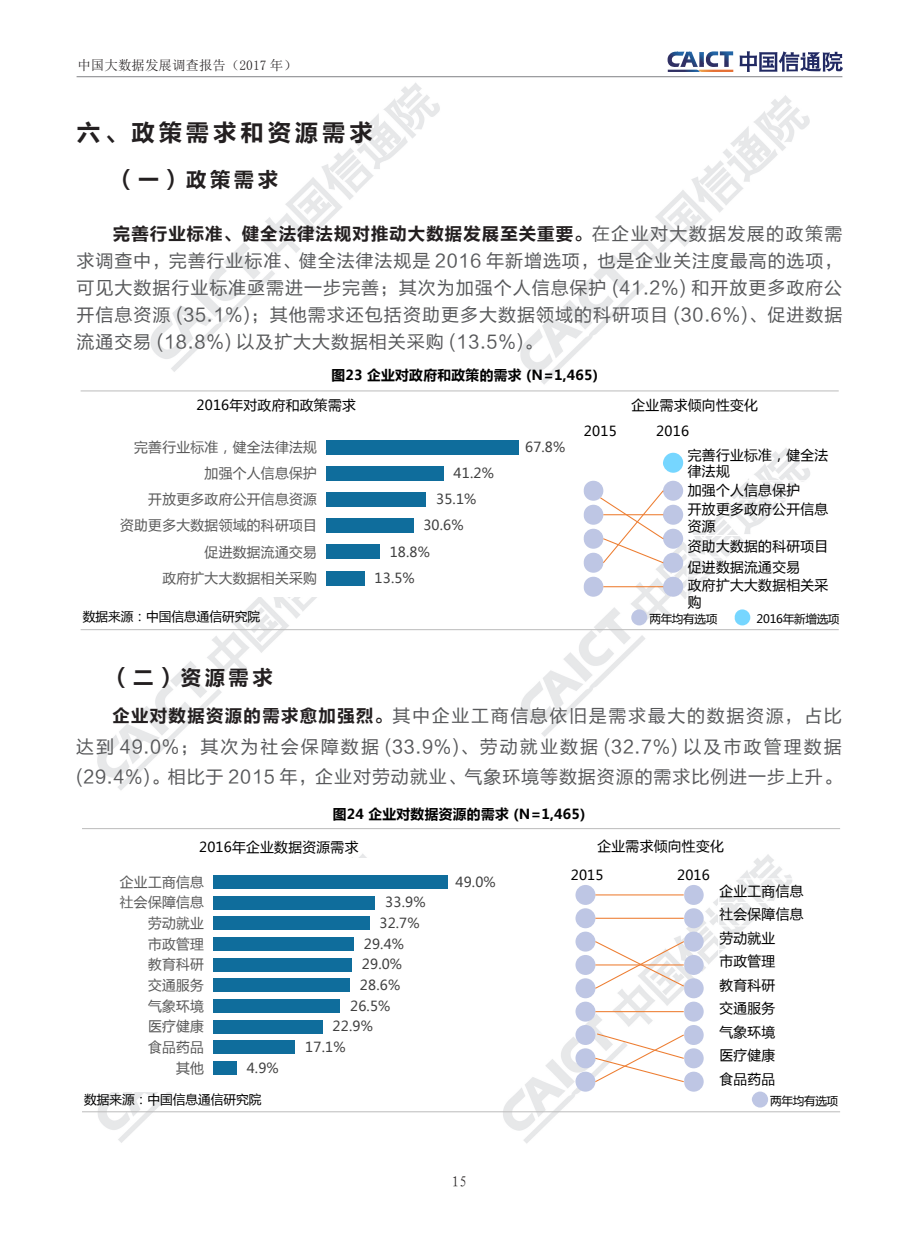
<style>
.page{position:relative;width:919px;height:1238px;background:#fff}
.page>*{position:absolute;margin:0;border:0;box-sizing:border-box;transform-origin:0 0}
.正文文字{font:24px "FZLTCHJW GB1 0";letter-spacing:.135em;color:#231f20}
.正文文字-2{font:21px "FZLTCHJW GB1 0";letter-spacing:.135em;color:#231f20}
.t1{font:18px/27px "FZLTHJW GB1 0";letter-spacing:.05em;color:#57585a;text-align:justify}
.t2{font:15px "RS Cu Hei";color:#231f20}
.t3{font:13.8px/23.5px "Microsoft Ya Hei";letter-spacing:.025em;color:#000}
.t4{font:13.8px "Microsoft Ya Hei";letter-spacing:.025em;color:#595959}
.t5{font:13.8px "Microsoft Ya Hei";letter-spacing:.015em;color:#404040}
.t6{font:700 13.8px "Microsoft Ya Hei";letter-spacing:.025em;color:#000}
.t7{font:13.5px "Sim Sun";color:#231f20}
.t8{font:12.75px "Microsoft Ya Hei";color:#000}
.t9{font:11.7px "Microsoft Ya Hei";letter-spacing:-.03em;color:#000}
.s1{font-family:"FZLTCHJW GB1 0";color:#231f20}
</style>
<div class="page">
<img style="left:76px;top:51px;width:767px;height:1093px">
<svg style="left:667px;top:51px;width:66px;height:21px"></svg>
<svg style="left:739px;top:51px;width:103px;height:21px"></svg>
<hr style="left:77px;top:76px;width:765px;height:1px;background:#808285">
<hr style="left:81px;top:629px;width:757px;height:1px;background:#bfbfbf">
<hr style="left:81px;top:390px;width:757px;height:1px;background:#bfbfbf">
<div style="left:68px;top:428px;width:504px;height:168px;background:#fff"></div>
<div style="left:326px;top:571px;width:38px;height:14px;background:#0f6d9c"></div>
<div style="left:326px;top:544px;width:54px;height:15px;background:#0f6d9c"></div>
<div style="left:326px;top:518px;width:87px;height:15px;background:#0f6d9c"></div>
<div style="left:326px;top:492px;width:100px;height:15px;background:#0f6d9c"></div>
<div style="left:326px;top:466px;width:117px;height:14px;background:#0f6d9c"></div>
<div style="left:326px;top:440px;width:193px;height:14px;background:#0f6d9c"></div>
<div style="left:583px;top:480px;width:20px;height:20px;background:#bec6e4;border-radius:50%"></div>
<div style="left:583px;top:504px;width:20px;height:20px;background:#bec6e4;border-radius:50%"></div>
<div style="left:583px;top:528px;width:20px;height:20px;background:#bec6e4;border-radius:50%"></div>
<div style="left:583px;top:552px;width:20px;height:20px;background:#bec6e4;border-radius:50%"></div>
<div style="left:583px;top:576px;width:20px;height:20px;background:#bec6e4;border-radius:50%"></div>
<div style="left:663px;top:453px;width:20px;height:19px;background:#76d6ff;border-radius:50%"></div>
<div style="left:663px;top:480px;width:20px;height:20px;background:#bec6e4;border-radius:50%"></div>
<div style="left:663px;top:504px;width:20px;height:20px;background:#bec6e4;border-radius:50%"></div>
<div style="left:663px;top:528px;width:20px;height:20px;background:#bec6e4;border-radius:50%"></div>
<div style="left:663px;top:552px;width:20px;height:20px;background:#bec6e4;border-radius:50%"></div>
<div style="left:663px;top:576px;width:20px;height:20px;background:#bec6e4;border-radius:50%"></div>
<hr style="left:603px;top:586px;width:60px;height:1px;background:#ed7d31">
<hr style="left:687px;top:444px;width:151px;height:1px;background:#fff">
<hr style="left:687px;top:480px;width:151px;height:1px;background:#fff">
<hr style="left:686px;top:445px;width:1px;height:166px;background:#fff">
<hr style="left:838px;top:445px;width:1px;height:166px;background:#fff">
<hr style="left:687px;top:499px;width:151px;height:1px;background:#fff">
<hr style="left:687px;top:535px;width:151px;height:1px;background:#fff">
<hr style="left:687px;top:556px;width:151px;height:1px;background:#fff">
<hr style="left:687px;top:575px;width:151px;height:1px;background:#fff">
<hr style="left:687px;top:611px;width:151px;height:1px;background:#fff">
<svg style="left:599px;top:489px;width:65px;height:75px"></svg>
<div style="left:631px;top:609px;width:16px;height:16px;background:#bec6e4;border-radius:50%"></div>
<div style="left:734px;top:609px;width:16px;height:16px;background:#76d6ff;border-radius:50%"></div>
<hr style="left:82px;top:1111px;width:758px;height:1px;background:#bfbfbf">
<hr style="left:82px;top:828px;width:758px;height:1px;background:#bfbfbf">
<div style="left:83px;top:858px;width:419px;height:233px;background:#fff"></div>
<div style="left:213px;top:1061px;width:24px;height:13px;background:#0f6d9c"></div>
<div style="left:213px;top:1040px;width:82px;height:14px;background:#0f6d9c"></div>
<div style="left:213px;top:1019px;width:110px;height:14px;background:#0f6d9c"></div>
<div style="left:213px;top:999px;width:127px;height:13px;background:#0f6d9c"></div>
<div style="left:213px;top:978px;width:137px;height:14px;background:#0f6d9c"></div>
<div style="left:213px;top:957px;width:139px;height:14px;background:#0f6d9c"></div>
<div style="left:213px;top:937px;width:141px;height:13px;background:#0f6d9c"></div>
<div style="left:213px;top:916px;width:156px;height:14px;background:#0f6d9c"></div>
<div style="left:213px;top:895px;width:162px;height:14px;background:#0f6d9c"></div>
<div style="left:213px;top:874px;width:234px;height:14px;background:#0f6d9c"></div>
<div style="left:575px;top:884px;width:20px;height:20px;background:#bec6e4;border-radius:50%"></div>
<div style="left:575px;top:908px;width:20px;height:20px;background:#bec6e4;border-radius:50%"></div>
<div style="left:575px;top:931px;width:20px;height:20px;background:#bec6e4;border-radius:50%"></div>
<div style="left:575px;top:954px;width:20px;height:20px;background:#bec6e4;border-radius:50%"></div>
<div style="left:575px;top:978px;width:20px;height:20px;background:#bec6e4;border-radius:50%"></div>
<div style="left:575px;top:1024px;width:20px;height:20px;background:#bec6e4;border-radius:50%"></div>
<div style="left:575px;top:1048px;width:20px;height:20px;background:#bec6e4;border-radius:50%"></div>
<div style="left:575px;top:1071px;width:20px;height:20px;background:#bec6e4;border-radius:50%"></div>
<div style="left:575px;top:1001px;width:20px;height:20px;background:#bec6e4;border-radius:50%"></div>
<svg style="left:594px;top:884px;width:109px;height:207px"></svg>
<hr style="left:718px;top:878px;width:122px;height:1px;background:#fff">
<hr style="left:718px;top:901px;width:122px;height:1px;background:#fff">
<hr style="left:718px;top:878px;width:1px;height:212px;background:#fff">
<hr style="left:839px;top:878px;width:1px;height:212px;background:#fff">
<hr style="left:718px;top:925px;width:122px;height:1px;background:#fff">
<hr style="left:718px;top:948px;width:122px;height:1px;background:#fff">
<hr style="left:718px;top:972px;width:122px;height:1px;background:#fff">
<hr style="left:718px;top:995px;width:122px;height:1px;background:#fff">
<hr style="left:718px;top:1019px;width:122px;height:1px;background:#fff">
<hr style="left:718px;top:1042px;width:122px;height:1px;background:#fff">
<hr style="left:718px;top:1066px;width:122px;height:1px;background:#fff">
<hr style="left:718px;top:1089px;width:122px;height:1px;background:#fff">
<div style="left:751px;top:1091px;width:17px;height:16px;background:#bec6e4;border-radius:50%"></div>
<p class="t7" style="left:77px;top:58px;width:221px">中国大数据发展调查报告（2017 年）</p>
<p class="正文文字" style="left:77px;top:120px;width:298px">六、政策需求和资源需求</p>
<p class="正文文字-2" style="left:114px;top:168px;width:166px">（一）政策需求</p>
<p class="t1" style="left:77px;top:220px;width:767px;text-indent:36px"><span class="s1">完善行业标准、健全法律法规对推动大数据发展至关重要。</span>在企业对大数据发展的政策需求调查中，完善行业标准、健全法律法规是 2016 年新增选项，也是企业关注度最高的选项，可见大数据行业标准亟需进一步完善；其次为加强个人信息保护 (41.2%) 和开放更多政府公开信息资源 (35.1%)；其他需求还包括资助更多大数据领域的科研项目 (30.6%)、促进数据流通交易 (18.8%) 以及扩大大数据相关采购 (13.5%)。</p>
<p class="t6" style="left:331px;top:366px;width:268px">图23 企业对政府和政策的需求 (N=1,465)</p>
<p class="t3" style="left:196px;top:392px;width:161px">2016年对政府和政策需求</p>
<p class="t3" style="left:631px;top:392px;width:128px">企业需求倾向性变化</p>
<p class="t3" style="left:584px;top:418px;width:34px">2015</p>
<p class="t3" style="left:687px;top:418px;width:142px;line-height:24px;text-indent:-32px">2016<br>完善行业标准，健全法</p>
<p class="t3" style="left:687px;top:461px;width:142px;line-height:18.8px">律法规<br>加强个人信息保护<br>开放更多政府公开信息</p>
<p class="t3" style="left:687px;top:515px;width:142px;line-height:20.2px">资源<br>资助大数据的科研项目促进数据流通交易</p>
<p class="t3" style="left:687px;top:576px;width:142px;line-height:17px">政府扩大大数据相关采购</p>
<p class="t4" style="left:134px;top:437px;width:184px">完善行业标准，健全法律法规</p>
<p class="t5" style="left:525px;top:437px;width:42px">67.8%</p>
<p class="t4" style="left:204px;top:464px;width:114px">加强个人信息保护</p>
<p class="t5" style="left:453px;top:464px;width:42px">41.2%</p>
<p class="t4" style="left:148px;top:490px;width:170px">开放更多政府公开信息资源</p>
<p class="t5" style="left:436px;top:490px;width:42px">35.1%</p>
<p class="t4" style="left:120px;top:516px;width:198px">资助更多大数据领域的科研项目</p>
<p class="t5" style="left:423px;top:516px;width:42px">30.6%</p>
<p class="t4" style="left:204px;top:542px;width:114px">促进数据流通交易</p>
<p class="t5" style="left:389px;top:542px;width:42px">18.8%</p>
<p class="t4" style="left:162px;top:568px;width:156px">政府扩大大数据相关采购</p>
<p class="t5" style="left:374px;top:568px;width:42px">13.5%</p>
<p class="t8" style="left:83px;top:607px;width:179px">数据来源：中国信息通信研究院</p>
<p class="t9" style="left:649px;top:610px;width:69px">两年均有选项</p>
<p class="t9" style="left:756px;top:610px;width:85px">2016年新增选项</p>
<p class="正文文字-2" style="left:109px;top:665px;width:166px">（二）资源需求</p>
<p class="t1" style="left:76px;top:701px;width:767px;line-height:30px;text-indent:36px"><span class="s1">企业对数据资源的需求愈加强烈。</span>其中企业工商信息依旧是需求最大的数据资源，占比达到 49.0%；其次为社会保障数据 (33.9%)、劳动就业数据 (32.7%) 以及市政管理数据(29.4%)。相比于 2015 年，企业对劳动就业、气象环境等数据资源的需求比例进一步上升。</p>
<p class="t6" style="left:333px;top:804px;width:254px">图24 企业对数据资源的需求 (N=1,465)</p>
<p class="t3" style="left:199px;top:834px;width:161px">2016年企业数据资源需求</p>
<p class="t3" style="left:597px;top:833px;width:128px">企业需求倾向性变化</p>
<p class="t4" style="left:120px;top:872px;width:86px">企业工商信息</p>
<p class="t5" style="left:455px;top:872px;width:42px">49.0%</p>
<p class="t4" style="left:120px;top:892px;width:86px">社会保障信息</p>
<p class="t5" style="left:385px;top:892px;width:42px">33.9%</p>
<p class="t4" style="left:148px;top:913px;width:57px">劳动就业</p>
<p class="t5" style="left:379px;top:913px;width:42px">32.7%</p>
<p class="t4" style="left:148px;top:934px;width:57px">市政管理</p>
<p class="t5" style="left:364px;top:934px;width:42px">29.4%</p>
<p class="t4" style="left:148px;top:954px;width:57px">教育科研</p>
<p class="t5" style="left:362px;top:954px;width:42px">29.0%</p>
<p class="t4" style="left:148px;top:975px;width:57px">交通服务</p>
<p class="t5" style="left:360px;top:975px;width:42px">28.6%</p>
<p class="t4" style="left:148px;top:996px;width:57px">气象环境</p>
<p class="t5" style="left:350px;top:996px;width:42px">26.5%</p>
<p class="t4" style="left:148px;top:1016px;width:57px">医疗健康</p>
<p class="t5" style="left:332px;top:1017px;width:42px">22.9%</p>
<p class="t4" style="left:148px;top:1037px;width:57px">食品药品</p>
<p class="t5" style="left:305px;top:1037px;width:42px">17.1%</p>
<p class="t4" style="left:176px;top:1058px;width:29px">其他</p>
<p class="t5" style="left:247px;top:1058px;width:34px">4.9%</p>
<p class="t3" style="left:571px;top:862px;width:34px">2015</p>
<p class="t3" style="left:677px;top:862px;width:34px">2016</p>
<p class="t3" style="left:719px;top:878px;width:86px">企业工商信息社会保障信息劳动就业<br>市政管理<br>教育科研<br>交通服务<br>气象环境<br>医疗健康<br>食品药品</p>
<p class="t8" style="left:84px;top:1090px;width:179px">数据来源：中国信息通信研究院</p>
<p class="t9" style="left:770px;top:1092px;width:69px">两年均有选项</p>
<p class="t2" style="left:451px;top:1174px;width:17px">15</p>
</div>
